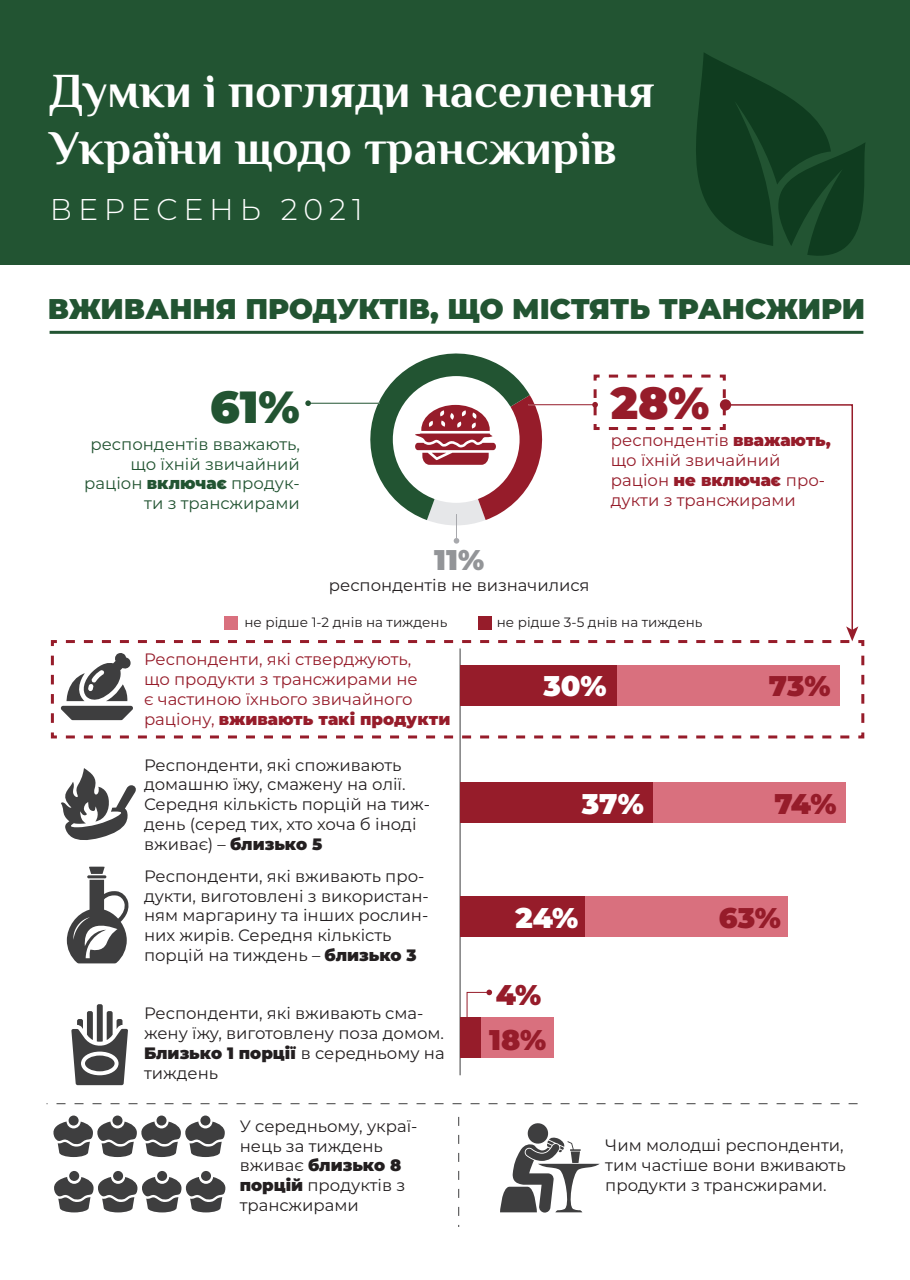
<style>
.page{position:relative;width:910px;height:1280px;background:#fff}
.page>*{position:absolute;margin:0;border:0;box-sizing:border-box;transform-origin:0 0}
.t1{font:700 48px/57.6px "Philosopher";color:#fff}
.t2{font:900 45px "Montserrat";color:#225432}
.t3{font:900 45px "Montserrat";color:#961c2a}
.t4{font:300 30px "Montserrat";letter-spacing:.2em;color:#fff}
.t5{font:900 28.5px "Montserrat";color:#225432}
.t6{font:900 28.5px "Montserrat";letter-spacing:-.005em;color:#961c2a}
.t7{font:900 28.5px "Montserrat";color:#fff}
.t8{font:900 28.5px "Montserrat";color:#939598}
.t9{font:16.5px/19.8px "Montserrat";color:#231f20}
.t10{font:16.5px/19.8px "Montserrat";color:#961c2a}
.t11{font:16.5px/19.8px "Montserrat";color:#225432;text-align:right}
.t12{font:13.5px "Montserrat";color:#231f20}
.s1{font-weight:900}
</style>
<div class="page">
<div style="left:0;top:0;width:910px;height:264px;background:#225432"></div>
<hr style="left:50px;top:331px;width:813px;height:3px;background:#225432">
<svg style="left:458px;top:1117px;width:1px;height:110px"></svg>
<div style="left:460px;top:782px;width:385px;height:41px;background:#d9707e"></div>
<div style="left:460px;top:896px;width:328px;height:41px;background:#d9707e"></div>
<div style="left:460px;top:1017px;width:94px;height:41px;background:#d9707e"></div>
<hr style="left:460px;top:648px;width:1px;height:427px;background:#3e3e3f">
<svg style="left:89px;top:867px;width:16px;height:7px"></svg>
<hr style="left:87px;top:875px;width:19px;height:3px;background:#3e3e3f;border-radius:2px">
<svg style="left:67px;top:880px;width:62px;height:83px"></svg>
<svg style="left:61px;top:768px;width:75px;height:72px"></svg>
<div style="left:69px;top:1115px;width:10px;height:10px;background:#3e3e3f;border-radius:50%"></div>
<div style="left:112px;top:1115px;width:11px;height:10px;background:#3e3e3f;border-radius:50%"></div>
<div style="left:157px;top:1115px;width:10px;height:10px;background:#3e3e3f;border-radius:50%"></div>
<svg style="left:53px;top:1121px;width:172px;height:36px"></svg>
<div style="left:200px;top:1115px;width:10px;height:10px;background:#3e3e3f;border-radius:50%"></div>
<div style="left:69px;top:1171px;width:10px;height:10px;background:#3e3e3f;border-radius:50%"></div>
<div style="left:113px;top:1171px;width:10px;height:10px;background:#3e3e3f;border-radius:50%"></div>
<div style="left:157px;top:1171px;width:10px;height:10px;background:#3e3e3f;border-radius:50%"></div>
<svg style="left:54px;top:1177px;width:171px;height:35px"></svg>
<div style="left:201px;top:1171px;width:10px;height:10px;background:#3e3e3f;border-radius:50%"></div>
<svg style="left:500px;top:1123px;width:100px;height:89px"></svg>
<svg style="left:667px;top:53px;width:213px;height:212px"></svg>
<svg style="left:71px;top:1004px;width:57px;height:81px"></svg>
<svg style="left:50px;top:353px;width:815px;height:387px"></svg>
<div style="left:460px;top:665px;width:156px;height:41px;background:#961c2a"></div>
<div style="left:460px;top:782px;width:193px;height:41px;background:#961c2a"></div>
<div style="left:460px;top:896px;width:125px;height:40px;background:#961c2a"></div>
<div style="left:460px;top:1017px;width:21px;height:41px;background:#961c2a"></div>
<svg style="left:47px;top:1103px;width:811px;height:1px"></svg>
<svg style="left:466px;top:989px;width:26px;height:28px"></svg>
<h1 class="t1" style="left:50px;top:62px;width:606px">Думки і погляди населення<br>України щодо трансжирів</h1>
<h3 class="t4" style="left:50px;top:189px;width:315px">ВЕРЕСЕНЬ 2021</h3>
<h3 class="t5" style="left:48px;top:287px;width:819px">ВЖИВАННЯ ПРОДУКТІВ, ЩО МІСТЯТЬ ТРАНСЖИРИ</h3>
<h2 class="t2" style="left:210px;top:373px;width:91px">61%</h2>
<p class="t11" style="left:84px;top:433px;width:217px">респондентів вважають, що їхній звичайний раціон <span class="s1">включає</span> продук&shy;ти з трансжирами</p>
<h3 class="t8" style="left:434px;top:538px;width:51px">11%</h3>
<p class="t9" style="left:329px;top:575px;width:262px">респондентів не визначилися</p>
<h2 class="t3" style="left:611px;top:369px;width:100px">28%</h2>
<p class="t10" style="left:611px;top:430px;width:221px">респондентів <span class="s1">вважають, </span>що їхній звичайний раціон <span class="s1">не включає</span> про&shy;дукти з трансжирами</p>
<p class="t12" style="left:245px;top:612px;width:204px">не рідше 1-2 днів на тиждень</p>
<p class="t12" style="left:497px;top:612px;width:207px">не рідше 3-5 днів на тиждень</p>
<p class="t10" style="left:144px;top:649px;width:308px">Респонденти, які стверджують,<br>що продукти з трансжирами не<br>є частиною їхнього звичайного раціону, <span class="s1">вживають такі продукти</span></p>
<p class="t9" style="left:144px;top:754px;width:288px">Респонденти, які споживають домашню їжу, смажену на олії.<br>Середня кількість порцій на тиж&shy;день (серед тих, хто хоча б іноді вживає) – <span class="s1">близько 5</span></p>
<p class="t9" style="left:144px;top:865px;width:286px">Респонденти, які вживають про&shy;дукти, виготовлені з використан&shy;ням маргарину та інших рослин&shy;них жирів. Середня кількість порцій на тиждень – <span class="s1">близько 3</span></p>
<p class="t9" style="left:144px;top:1003px;width:302px">Респонденти, які вживають сма&shy;жену їжу, виготовлену поза домом.<br><span class="s1">Близько 1 порції</span> в середньому на тиждень</p>
<h3 class="t7" style="left:543px;top:664px;width:65px">30%</h3>
<h3 class="t7" style="left:582px;top:782px;width:64px">37%</h3>
<h3 class="t7" style="left:515px;top:896px;width:64px">24%</h3>
<h3 class="t6" style="left:496px;top:973px;width:47px">4%</h3>
<h3 class="t6" style="left:489px;top:1018px;width:59px">18%</h3>
<h3 class="t6" style="left:769px;top:664px;width:63px">73%</h3>
<h3 class="t6" style="left:774px;top:782px;width:64px">74%</h3>
<h3 class="t6" style="left:719px;top:896px;width:64px">63%</h3>
<p class="t9" style="left:240px;top:1115px;width:179px">У середньому, украї&shy;нець за тиждень вживає <span class="s1">близько 8 порцій</span> продуктів з трансжирами</p>
<p class="t9" style="left:605px;top:1135px;width:242px">Чим молодші респонденти, тим частіше вони вживають продукти з трансжирами.</p>
</div>
